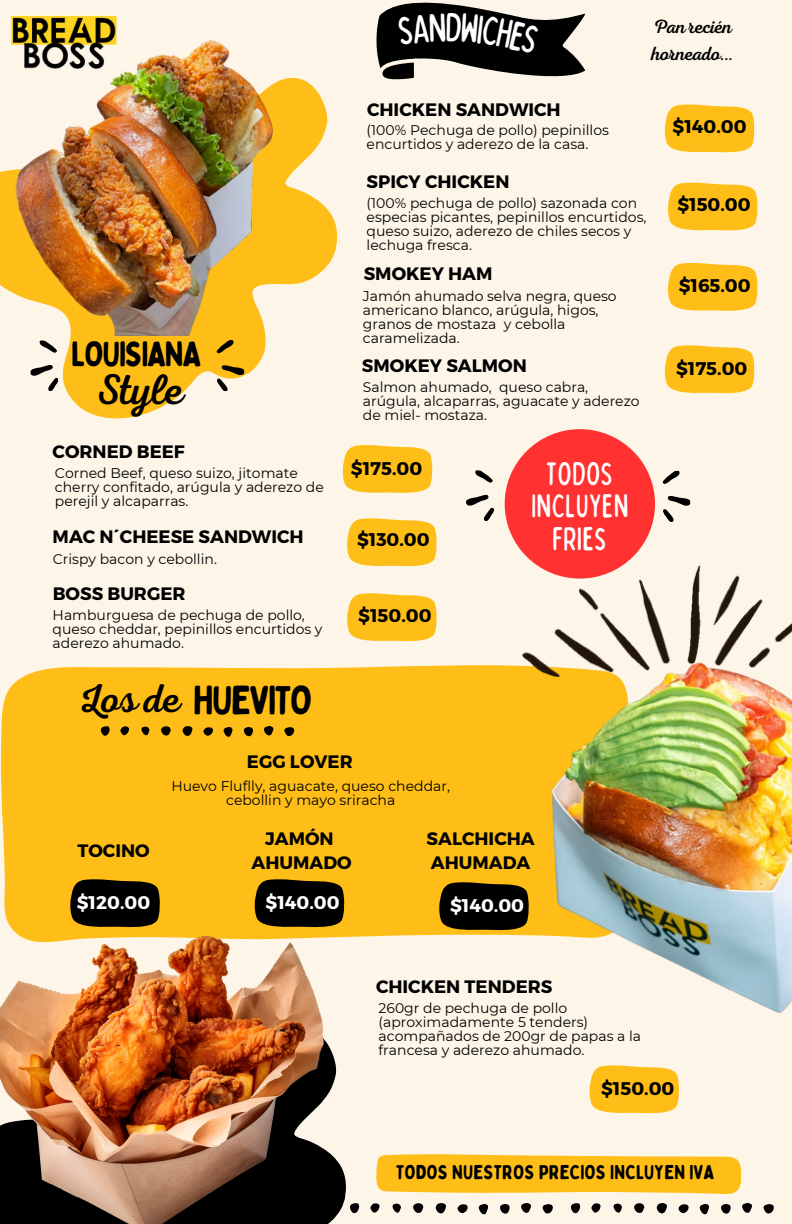
<style>
.page{position:relative;width:792px;height:1224px;background:#fdf5e7}
.page>*{position:absolute;margin:0;border:0;box-sizing:border-box;transform-origin:0 0}
.t1{font:43.2px "RTL Adam Script Regular";letter-spacing:-.03em;color:#000}
.t2{font:40.4px "Bobby Jones Soft";letter-spacing:-.045em;color:#000}
.t3{font:35.2px "Bobby Jones Soft";letter-spacing:-.045em;color:#000}
.t4{font:condensed 33px/32.6px "Bobby Jones Soft";color:#fff;text-align:center}
.t5{font:20px "Bobby Jones Soft";color:#000}
.t6{font:19.2px/26.6px "RTL Adam Script Regular";letter-spacing:-.03em;color:#000}
.t7{font:700 18.4px "Montserrat";color:#000}
.t8{font:700 18.4px "Montserrat";color:#fff}
.t9{font:700 18px "Montserrat";color:#000}
.t10{font:14px/14px "Montserrat";color:#000}
.s1{font-family:"RTL Adam Script Regular"}
</style>
<div class="page">
<div style="left:0;top:665px;width:492px;height:273px;background:#ffbe17"></div>
<svg style="left:100px;top:725px;width:195px;height:12px;background:#b98a10"></svg>
<svg style="left:62px;top:336px;width:204px;height:83px;fill:#ffbe17"></svg>
<svg style="left:213px;top:339px;width:34px;height:53px"></svg>
<svg style="left:30px;top:340px;width:28px;height:51px"></svg>
<svg style="left:664px;top:104px;width:91px;height:49px;background:#fec532"></svg>
<svg style="left:668px;top:182px;width:90px;height:49px;background:#fec430"></svg>
<svg style="left:668px;top:263px;width:90px;height:48px;background:#fec32c"></svg>
<svg style="left:69px;top:878px;width:92px;height:51px;background:#2c2104"></svg>
<svg style="left:254px;top:878px;width:91px;height:51px;background:#2a1f03"></svg>
<svg style="left:342px;top:445px;width:91px;height:48px;background:#fec42e"></svg>
<svg style="left:347px;top:518px;width:90px;height:49px;background:#fec430"></svg>
<svg style="left:347px;top:593px;width:90px;height:49px;background:#fec430"></svg>
<div style="left:505px;top:429px;width:150px;height:150px;background:#ff3131;border-radius:50%"></div>
<img style="left:492px;top:534px;width:300px;height:479px">
<svg style="left:664px;top:345px;width:91px;height:49px;background:#fec532"></svg>
<img style="left:0;top:40px;width:337px;height:296px">
<svg style="left:438px;top:881px;width:92px;height:51px;background:#2c2104"></svg>
<svg style="left:662px;top:470px;width:29px;height:52px"></svg>
<svg style="left:466px;top:470px;width:28px;height:51px"></svg>
<svg style="left:324px;top:1039px;width:22px;height:185px"></svg>
<img style="left:0;top:937px;width:324px;height:287px">
<svg style="left:589px;top:1065px;width:90px;height:49px;background:#fec430"></svg>
<svg style="left:376px;top:1154px;width:365px;height:40px;background:#fec228"></svg>
<svg style="left:350px;top:1203px;width:203px;height:12px"></svg>
<svg style="left:571px;top:1203px;width:203px;height:12px"></svg>
<img style="left:8px;top:15px;width:113px;height:85px">
<svg style="left:376px;top:2px;width:209px;height:78px"></svg>
<p class="t3" style="left:71px;top:332px;width:132px">LOUISIANA</p>
<p class="t1" style="left:96px;top:365px;width:90px">Style</p>
<p class="t9" style="left:53px;top:440px;width:134px">CORNED BEEF</p>
<p class="t10" style="left:55px;top:466px;width:270px">Corned Beef, queso suizo, jitomate cherry confitado, arúgula y aderezo de perejil y alcaparras.</p>
<p class="t9" style="left:53px;top:525px;width:253px">MAC N´CHEESE SANDWICH</p>
<p class="t10" style="left:53px;top:552px;width:166px">Crispy bacon y cebollin.</p>
<p class="t9" style="left:53px;top:581px;width:134px">BOSS BURGER</p>
<p class="t10" style="left:53px;top:608px;width:271px">Hamburguesa de pechuga de pollo, queso cheddar, pepinillos encurtidos y aderezo ahumado.</p>
<p class="t2" style="left:79px;top:676px;width:236px"><span class="s1">Los de</span> HUEVITO</p>
<p class="t9" style="left:367px;top:98px;width:195px">CHICKEN SANDWICH</p>
<p class="t10" style="left:367px;top:123px;width:244px">(100% Pechuga de pollo) pepinillos encurtidos y aderezo de la casa.</p>
<p class="t9" style="left:367px;top:170px;width:144px">SPICY CHICKEN</p>
<p class="t6" style="left:652px;top:14px;width:84px">Pan recién horneado...</p>
<p class="t7" style="left:673px;top:115px;width:76px">$140.00</p>
<p class="t10" style="left:367px;top:196px;width:281px">(100% pechuga de pollo) sazonada con especias picantes, pepinillos encurtidos, queso suizo, aderezo de chiles secos y lechuga fresca.</p>
<p class="t10" style="left:363px;top:289px;width:255px">Jamón ahumado selva negra, queso americano blanco, arúgula, higos, granos de mostaza y cebolla caramelizada.</p>
<p class="t9" style="left:364px;top:262px;width:130px">SMOKEY HAM</p>
<p class="t9" style="left:362px;top:354px;width:166px">SMOKEY SALMON</p>
<p class="t10" style="left:363px;top:380px;width:278px">Salmon ahumado, queso cabra, arúgula, alcaparras, aguacate y aderezo de miel- mostaza.</p>
<p class="t7" style="left:351px;top:456px;width:73px">$175.00</p>
<p class="t7" style="left:357px;top:527px;width:74px">$130.00</p>
<p class="t7" style="left:358px;top:604px;width:75px">$150.00</p>
<p class="t4" style="left:531px;top:456px;width:99px">TODOS<br>INCLUYEN<br>FRIES</p>
<p class="t7" style="left:677px;top:192px;width:75px">$150.00</p>
<p class="t7" style="left:679px;top:274px;width:74px">$165.00</p>
<p class="t7" style="left:676px;top:356px;width:73px">$175.00</p>
<p class="t9" style="left:78px;top:839px;width:74px">TOCINO</p>
<p class="t9" style="left:247px;top:749px;width:107px">EGG LOVER</p>
<p class="t10" style="left:171px;top:779px;width:280px;text-align:center">Huevo Fluflly, aguacate, queso cheddar, cebollin y mayo sriracha</p>
<p class="t9" style="left:265px;top:827px;width:70px">JAMÓN</p>
<p class="t9" style="left:252px;top:851px;width:102px">AHUMADO</p>
<p class="t9" style="left:427px;top:827px;width:110px">SALCHICHA</p>
<p class="t9" style="left:431px;top:851px;width:101px">AHUMADA</p>
<p class="t8" style="left:77px;top:890px;width:75px">$120.00</p>
<p class="t8" style="left:266px;top:890px;width:76px">$140.00</p>
<p class="t8" style="left:450px;top:893px;width:76px">$140.00</p>
<p class="t9" style="left:376px;top:974px;width:178px">CHICKEN TENDERS</p>
<p class="t10" style="left:379px;top:1001px;width:264px">260gr de pechuga de pollo (aproximadamente 5 tenders) acompañados de 200gr de papas a la francesa y aderezo ahumado.</p>
<p class="t7" style="left:601px;top:1076px;width:75px">$150.00</p>
<p class="t5" style="left:396px;top:1160px;width:320px">TODOS NUESTROS PRECIOS INCLUYEN IVA</p>
</div>
